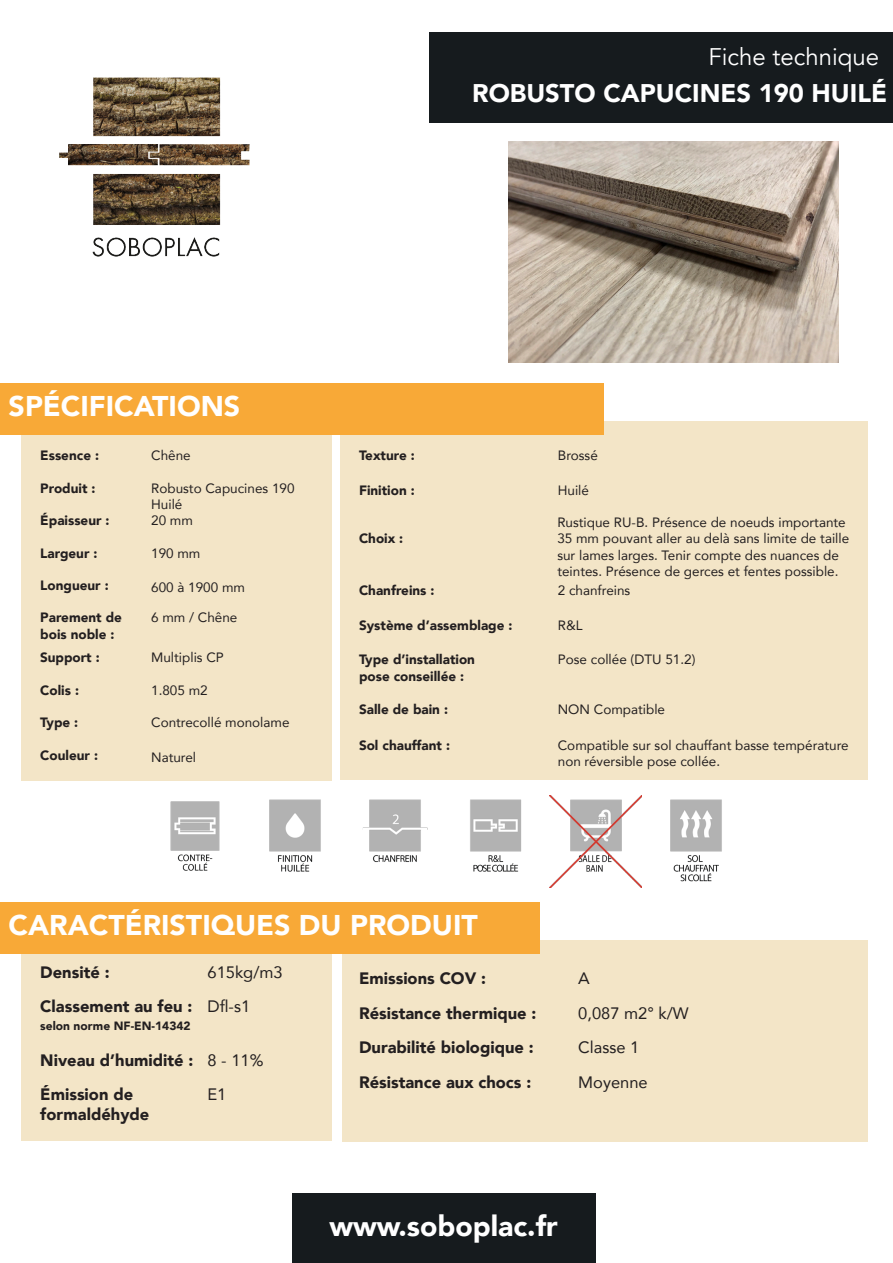
<style>
.page{position:relative;width:893px;height:1263px;background:#fff}
.page>*{position:absolute;margin:0;border:0;box-sizing:border-box;transform-origin:0 0}
.t1{font:900 36px "Avenir";color:#fff}
.t2{font:900 28.5px "Avenir";color:#fff}
.t3{font:900 25.5px "Avenir";color:#fff}
.t4{font:24px "Avenir";color:#fff}
.t5{font:900 16.5px "Avenir";color:#231f20}
.t6{font:16.5px "Avenir";color:#231f20}
.t7{font:13.5px/16.2px "Avenir";color:#231f20}
.t8{font:900 13.5px/16.2px "Avenir";color:#231f20}
.t9{font:900 12px "Avenir";color:#231f20}
</style>
<div class="page">
<img style="left:508px;top:142px;width:331px;height:220px">
<div style="left:21px;top:954px;width:311px;height:187px;background:#f3e5c7"></div>
<div style="left:342px;top:940px;width:526px;height:201px;background:#f3e5c7"></div>
<div style="left:340px;top:421px;width:528px;height:359px;background:#f3e5c7"></div>
<div style="left:21px;top:431px;width:311px;height:349px;background:#f3e5c7"></div>
<div style="left:430px;top:32px;width:463px;height:91px;background:#161b1e"></div>
<img style="left:59px;top:77px;width:191px;height:180px">
<div style="left:0;top:383px;width:604px;height:52px;background:#f8a937"></div>
<div style="left:0;top:902px;width:539px;height:52px;background:#f8a937"></div>
<div style="left:292px;top:1193px;width:303px;height:70px;background:#161b1e"></div>
<img style="left:269px;top:799px;width:52px;height:73px">
<img style="left:363px;top:799px;width:65px;height:64px">
<img style="left:470px;top:799px;width:52px;height:73px">
<img style="left:550px;top:796px;width:92px;height:91px">
<img style="left:170px;top:801px;width:50px;height:70px">
<img style="left:670px;top:799px;width:52px;height:83px">
<p class="t4" style="left:708px;top:43px;width:172px">Fiche technique</p>
<p class="t3" style="left:472px;top:71px;width:416px">ROBUSTO CAPUCINES 190 HUILÉ</p>
<h1 class="t1" style="left:558px;top:60px;width:299px">O’TANTIK Atelier</h1>
<p class="t2" style="left:9px;top:382px;width:233px">SPÉCIFICATIONS</p>
<p class="t8" style="left:40px;top:447px;width:60px">Essence :</p>
<p class="t8" style="left:40px;top:480px;width:57px">Produit :</p>
<p class="t8" style="left:40px;top:512px;width:71px">Épaisseur :</p>
<p class="t8" style="left:40px;top:544px;width:59px">Largeur :</p>
<p class="t8" style="left:40px;top:577px;width:70px">Longueur :</p>
<p class="t7" style="left:151px;top:447px;width:41px">Chêne</p>
<p class="t7" style="left:151px;top:480px;width:145px">Robusto Capucines 190<br>Huilé</p>
<p class="t7" style="left:151px;top:512px;width:43px">20 mm</p>
<p class="t7" style="left:151px;top:544px;width:51px">190 mm</p>
<p class="t7" style="left:151px;top:579px;width:95px">600 à 1900 mm</p>
<p class="t8" style="left:40px;top:609px;width:83px">Parement de bois noble :</p>
<p class="t7" style="left:151px;top:609px;width:88px">6 mm / Chêne</p>
<p class="t8" style="left:40px;top:649px;width:61px">Support :</p>
<p class="t7" style="left:151px;top:649px;width:74px">Multiplis CP</p>
<p class="t8" style="left:40px;top:682px;width:40px">Colis :</p>
<p class="t8" style="left:40px;top:714px;width:40px">Type :</p>
<p class="t8" style="left:40px;top:746px;width:59px">Couleur :</p>
<p class="t7" style="left:151px;top:682px;width:58px">1.805 m2</p>
<p class="t7" style="left:151px;top:714px;width:140px">Contrecollé monolame</p>
<p class="t7" style="left:151px;top:749px;width:47px">Naturel</p>
<p class="t8" style="left:359px;top:447px;width:57px">Texture :</p>
<p class="t8" style="left:359px;top:482px;width:57px">Finition :</p>
<p class="t8" style="left:359px;top:530px;width:46px">Choix :</p>
<p class="t8" style="left:359px;top:582px;width:77px">Chanfreins :</p>
<p class="t8" style="left:359px;top:617px;width:155px">Système d’assemblage :</p>
<p class="t8" style="left:359px;top:651px;width:118px">Type d’installation</p>
<p class="t8" style="left:359px;top:667px;width:107px">pose conseillée :</p>
<p class="t8" style="left:359px;top:701px;width:91px">Salle de bain :</p>
<p class="t8" style="left:359px;top:736px;width:92px">Sol chauffant :</p>
<p class="t7" style="left:558px;top:447px;width:42px">Brossé</p>
<p class="t7" style="left:558px;top:482px;width:33px">Huilé</p>
<p class="t7" style="left:557px;top:514px;width:290px">Rustique RU-B. Présence de noeuds importante</p>
<p class="t7" style="left:557px;top:530px;width:293px">35 mm pouvant aller au delà sans limite de taille sur lames larges. Tenir compte des nuances de teintes. Présence de gerces et fentes possible.</p>
<p class="t7" style="left:558px;top:582px;width:74px">2 chanfreins</p>
<p class="t7" style="left:558px;top:617px;width:26px">R&amp;L</p>
<p class="t7" style="left:558px;top:651px;width:139px">Pose collée (DTU 51.2)</p>
<p class="t7" style="left:558px;top:701px;width:109px">NON Compatible</p>
<p class="t7" style="left:558px;top:736px;width:292px">Compatible sur sol chauffant basse température non réversible pose collée.</p>
<p class="t2" style="left:9px;top:901px;width:471px">CARACTÉRISTIQUES DU PRODUIT</p>
<p class="t5" style="left:40px;top:958px;width:71px">Densité :</p>
<p class="t5" style="left:40px;top:992px;width:154px">Classement au feu :</p>
<p class="t9" style="left:40px;top:1016px;width:152px">selon norme NF-EN-14342</p>
<p class="t5" style="left:40px;top:1046px;width:155px">Niveau d’humidité :</p>
<p class="t5" style="left:40px;top:1080px;width:94px">Émission de</p>
<p class="t5" style="left:40px;top:1100px;width:111px">formaldéhyde</p>
<p class="t6" style="left:208px;top:959px;width:77px">615kg/m3</p>
<p class="t6" style="left:208px;top:993px;width:44px">Dfl-s1</p>
<p class="t6" style="left:208px;top:1047px;width:57px">8 - 11%</p>
<p class="t6" style="left:208px;top:1081px;width:20px">E1</p>
<p class="t5" style="left:359px;top:964px;width:129px">Emissions COV :</p>
<p class="t5" style="left:359px;top:999px;width:179px">Résistance thermique :</p>
<p class="t5" style="left:359px;top:1033px;width:176px">Durabilité biologique :</p>
<p class="t5" style="left:359px;top:1068px;width:174px">Résistance aux chocs :</p>
<p class="t6" style="left:578px;top:965px;width:13px">A</p>
<p class="t6" style="left:578px;top:999px;width:112px">0,087 m2° k/W</p>
<p class="t6" style="left:578px;top:1034px;width:63px">Classe 1</p>
<p class="t6" style="left:578px;top:1069px;width:71px">Moyenne</p>
<p class="t2" style="left:329px;top:1201px;width:230px">www.soboplac.fr</p>
</div>
